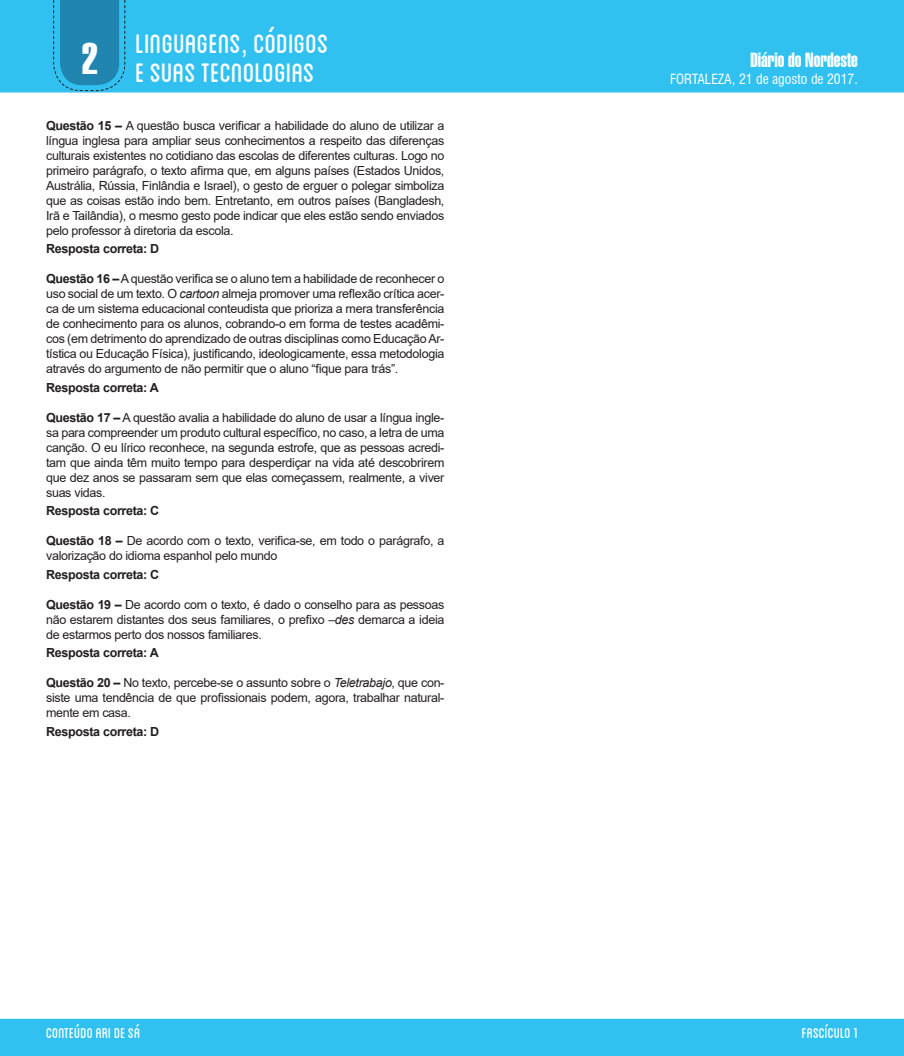
<style>
.page{position:relative;width:904px;height:1056px;background:#fff}
.page>*{position:absolute;margin:0;border:0;box-sizing:border-box;transform-origin:0 0}
.t1{font:43.75px "Helvetica Extra Compressed";color:#fff}
.t2{font:37.5px/28.8px "Blanch Caps";color:#fff}
.t3{font:20px "Blanch Caps";color:#fff}
.t4{font:20px "Helvetica Extra Compressed";color:#fff}
.t5{font:condensed 13.75px "Swiss 721 BT";color:#fff}
.t6{font:12.5px/15px "Arial";letter-spacing:-.025em;color:#231f20;text-align:justify}
.t7{font:700 12.5px "Arial";letter-spacing:-.025em;color:#231f20}
.s1{font-family:"Arial Narrow";font-size:31.25px}
.s2{font-weight:700}
.s3{font-style:italic}
</style>
<div class="page">
<div style="left:0;top:0;width:904px;height:93px;background:#31c1f1"></div>
<div style="left:0;top:1019px;width:904px;height:37px;background:#31c1f1"></div>
<svg style="left:53px;top:0;width:73px;height:92px;background:#2593bd"></svg>
<h1 class="t1" style="left:82px;top:32px;width:18px">2</h1>
<h2 class="t2" style="left:135px;top:28px;width:194px">Linguagens<span class="s1">,</span> códigos e suas tecnologias</h2>
<p class="t6" style="left:46px;top:118px;width:400px"><span class="s2">Questão 15 –</span> A questão busca verificar a habilidade do aluno de utilizar a língua inglesa para ampliar seus conhecimentos a respeito das diferenças culturais existentes no cotidiano das escolas de diferentes culturas. Logo no primeiro parágrafo, o texto afirma que, em alguns países (Estados Unidos, Austrália, Rússia, Finlândia e Israel), o gesto de erguer o polegar simboliza que as coisas estão indo bem. Entretanto, em outros países (Bangladesh, Irã e Tailândia), o mesmo gesto pode indicar que eles estão sendo enviados pelo professor à diretoria da escola.</p>
<p class="t7" style="left:46px;top:240px;width:115px">Resposta correta: D</p>
<p class="t6" style="left:46px;top:271px;width:400px"><span class="s2">Questão 16 –</span> A questão verifica se o aluno tem a habilidade de reconhecer o uso social de um texto. O <span class="s3">cartoon</span> almeja promover uma reflexão crítica acer&shy;ca de um sistema educacional conteudista que prioriza a mera transferência de conhecimento para os alunos, cobrando-o em forma de testes acadêmi&shy;cos (em detrimento do aprendizado de outras disciplinas como Educação Ar&shy;tística ou Educação Física), justificando, ideologicamente, essa metodologia através do argumento de não permitir que o aluno “fique para trás”.</p>
<p class="t7" style="left:46px;top:378px;width:114px">Resposta correta: A</p>
<p class="t6" style="left:46px;top:410px;width:400px"><span class="s2">Questão 17 –</span> A questão avalia a habilidade do aluno de usar a língua ingle&shy;sa para compreender um produto cultural específico, no caso, a letra de uma canção. O eu lírico reconhece, na segunda estrofe, que as pessoas acredi&shy;tam que ainda têm muito tempo para desperdiçar na vida até descobrirem que dez anos se passaram sem que elas começassem, realmente, a viver suas vidas.</p>
<p class="t7" style="left:46px;top:502px;width:115px">Resposta correta: C</p>
<p class="t6" style="left:46px;top:533px;width:400px"><span class="s2">Questão 18 –</span> De acordo com o texto, verifica-se, em todo o parágrafo, a valorização do idioma espanhol pelo mundo</p>
<p class="t7" style="left:46px;top:566px;width:115px">Resposta correta: C</p>
<p class="t6" style="left:46px;top:597px;width:400px"><span class="s2">Questão 19 –</span> De acordo com o texto, é dado o conselho para as pessoas não estarem distantes dos seus familiares, o prefixo –<span class="s3">des</span> demarca a ideia de estarmos perto dos nossos familiares.</p>
<p class="t7" style="left:46px;top:644px;width:114px">Resposta correta: A</p>
<p class="t6" style="left:46px;top:675px;width:400px"><span class="s2">Questão 20 –</span> No texto, percebe-se o assunto sobre o <span class="s3">Teletrabajo</span>, que con&shy;siste uma tendência de que profissionais podem, agora, trabalhar natural&shy;mente em casa.</p>
<p class="t7" style="left:46px;top:723px;width:115px">Resposta correta: D</p>
<h3 class="t4" style="left:750px;top:48px;width:109px">Diário do Nordeste</h3>
<p class="t5" style="left:670px;top:70px;width:189px">FORTALEZA, 21 de agosto de 2017.</p>
<h3 class="t3" style="left:46px;top:1024px;width:96px">CONTEÚDO ARI DE SÁ</h3>
<h3 class="t3" style="left:801px;top:1024px;width:58px">Fascículo 1</h3>
</div>
